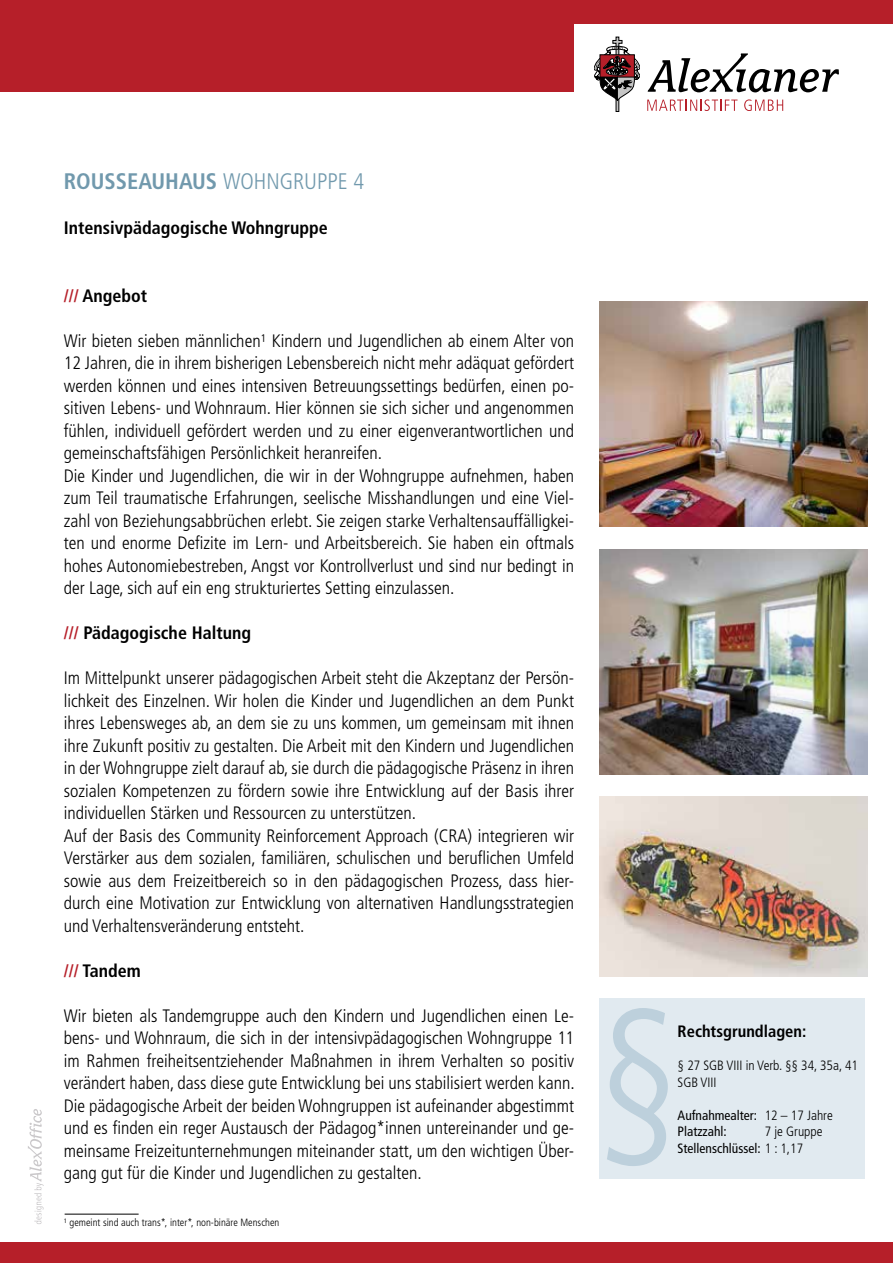
<style>
.page{position:relative;width:893px;height:1263px;background:#fff}
.page>*{position:absolute;margin:0;border:0;box-sizing:border-box;transform-origin:0 0}
.t1{font:300 condensed 189.3px "Frutiger LT Std";color:#bdd0dc}
.t2{font:700 condensed 22.5px "Frutiger LT Std";color:#7199ad}
.t3{font:300 condensed 18px/22.5px "Frutiger LT Std";color:#000}
.t4{font:700 condensed 18px "Frutiger LT Std";color:#000}
.t5{font:700 condensed 16.5px "Frutiger LT Std";color:#000}
.t6{font:condensed 13.5px/16.5px "Frutiger LT Std";color:#000}
.t7{font:300 condensed 13.5px/16.5px "Frutiger LT Std";color:#000}
.t8{font:300 condensed 10.5px "Frutiger LT Std";color:#000}
.s1{font-weight:300}
.s2{color:#b61f29}
</style>
<div class="page">
<div style="left:0;top:1242px;width:893px;height:21px;background:#b61f29"></div>
<div style="left:0;top:0;width:893px;height:23px;background:#b61f29"></div>
<div style="left:0;top:13px;width:574px;height:79px;background:#b61f29"></div>
<svg style="left:648px;top:53px;width:191px;height:39px"></svg>
<svg style="left:594px;top:37px;width:46px;height:75px"></svg>
<svg style="left:647px;top:99px;width:90px;height:12px"></svg>
<svg style="left:744px;top:99px;width:39px;height:12px"></svg>
<svg style="left:28px;top:1109px;width:16px;height:115px"></svg>
<img style="left:600px;top:302px;width:267px;height:224px">
<img style="left:600px;top:549px;width:267px;height:225px">
<img style="left:600px;top:796px;width:267px;height:181px">
<div style="left:600px;top:998px;width:265px;height:180px;background:#e1eaf0"></div>
<hr style="left:65px;top:1214px;width:74px;height:1px;background:#000">
<p class="t2" style="left:64px;top:168px;width:302px">ROUSSEAUHAUS <span class="s1">WOHNGRUPPE 4</span></p>
<p class="t4" style="left:64px;top:217px;width:265px">Intensivpädagogische Wohngruppe</p>
<p class="t4" style="left:64px;top:285px;width:85px"><span class="s2">///</span> Angebot</p>
<p class="t3" style="left:64px;top:329px;width:512px">Wir bieten sieben männlichen¹ Kindern und Jugendlichen ab einem Alter von 12 Jahren, die in ihrem bisherigen Lebensbereich nicht mehr adäquat gefördert werden können und eines intensiven Betreuungssettings bedürfen, einen po&shy;sitiven Lebens- und Wohnraum. Hier können sie sich sicher und angenommen fühlen, individuell gefördert werden und zu einer eigenverantwortlichen und gemeinschaftsfähigen Persönlichkeit heranreifen.<br>Die Kinder und Jugendlichen, die wir in der Wohngruppe aufnehmen, haben zum Teil traumatische Erfahrungen, seelische Misshandlungen und eine Viel&shy;zahl von Beziehungsabbrüchen erlebt. Sie zeigen starke Verhaltensauffälligkei&shy;ten und enorme Defizite im Lern- und Arbeitsbereich. Sie haben ein oftmals hohes Autonomiebestreben, Angst vor Kontrollverlust und sind nur bedingt in der Lage, sich auf ein eng strukturiertes Setting einzulassen.</p>
<p class="t4" style="left:64px;top:622px;width:189px"><span class="s2">///</span> Pädagogische Haltung</p>
<p class="t3" style="left:64px;top:667px;width:512px">Im Mittelpunkt unserer pädagogischen Arbeit steht die Akzeptanz der Persön&shy;lichkeit des Einzelnen. Wir holen die Kinder und Jugendlichen an dem Punkt ihres Lebensweges ab, an dem sie zu uns kommen, um gemeinsam mit ihnen ihre Zukunft positiv zu gestalten. Die Arbeit mit den Kindern und Jugendlichen in der Wohngruppe zielt darauf ab, sie durch die pädagogische Präsenz in ihren sozialen Kompetenzen zu fördern sowie ihre Entwicklung auf der Basis ihrer individuellen Stärken und Ressourcen zu unterstützen.<br>Auf der Basis des Community Reinforcement Approach (CRA) integrieren wir Verstärker aus dem sozialen, familiären, schulischen und beruflichen Umfeld sowie aus dem Freizeitbereich so in den pädagogischen Prozess, dass hier&shy;durch eine Motivation zur Entwicklung von alternativen Handlungsstrategien und Verhaltensveränderung entsteht.</p>
<p class="t4" style="left:64px;top:960px;width:79px"><span class="s2">///</span> Tandem</p>
<p class="t3" style="left:64px;top:1004px;width:512px;text-align:justify">Wir bieten als Tandemgruppe auch den Kindern und Jugendlichen einen Le&shy;bens- und Wohnraum, die sich in der intensivpädagogischen Wohngruppe 11 im Rahmen freiheitsentziehender Maßnahmen in ihrem Verhalten so positiv verändert haben, dass diese gute Entwicklung bei uns stabilisiert werden kann.<br>Die pädagogische Arbeit der beiden Wohngruppen ist aufeinander abgestimmt und es finden ein reger Austausch der Pädagog*innen untereinander und ge&shy;meinsame Freizeitunternehmungen miteinander statt, um den wichtigen Über&shy;gang gut für die Kinder und Jugendlichen zu gestalten.</p>
<p class="t8" style="left:64px;top:1216px;width:217px">1 gemeint sind auch trans*, inter*, non-binäre Menschen</p>
<h1 class="t1" style="left:592px;top:969px;width:92px">§</h1>
<p class="t5" style="left:678px;top:1021px;width:130px">Rechtsgrundlagen:</p>
<p class="t7" style="left:678px;top:1057px;width:182px">§ 27 SGB VIII in Verb. §§ 34, 35a, 41<br>SGB VIII</p>
<p class="t6" style="left:678px;top:1107px;width:157px">Aufnahmealter: <span class="s1">12 – 17 Jahre<br></span>Platzzahl:</p>
<p class="t7" style="left:765px;top:1123px;width:59px">7 je Gruppe</p>
<p class="t6" style="left:678px;top:1140px;width:127px">Stellenschlüssel: <span class="s1">1 : 1,17</span></p>
</div>
